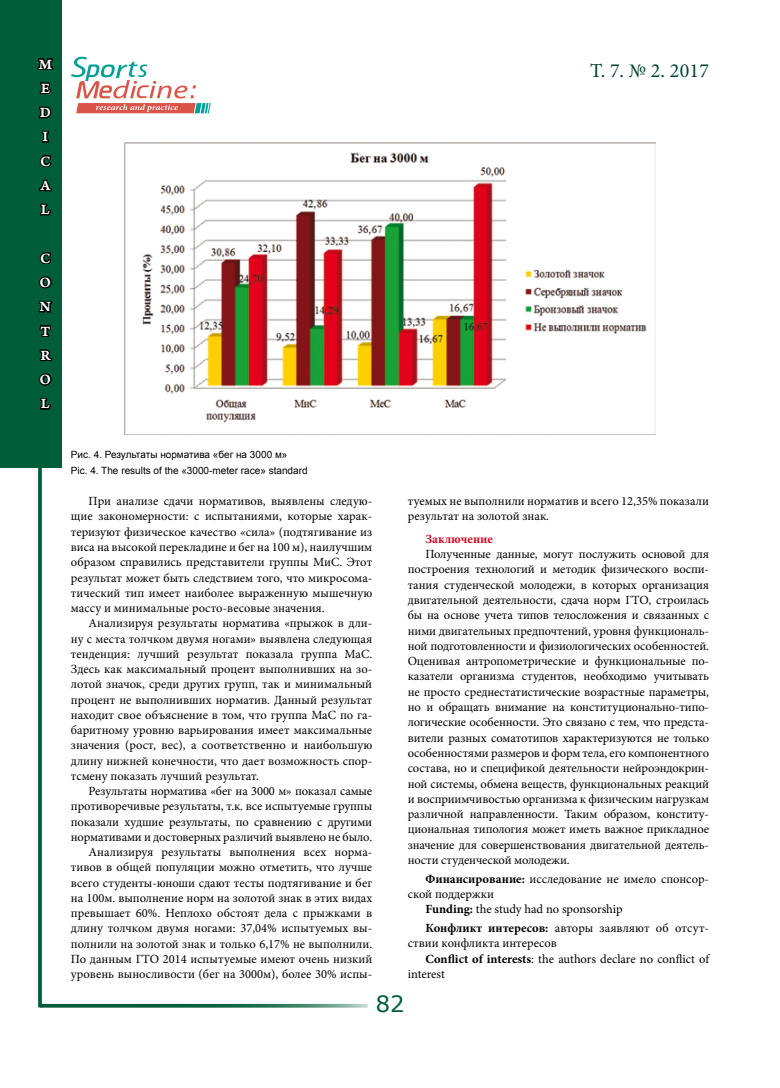
<style>
.page{position:relative;width:780px;height:1088px;background:#fff}
.page>*{position:absolute;margin:0;border:0;box-sizing:border-box;transform-origin:0 0}
.t1{font:22.5px "Verdana";color:#005d39}
.t2{font:20px "Minion Pro";color:#024431}
.t3{font:15px/24.2px "Arno Pro Smbd Caption";color:#fff}
.t4{font:12.5px/15.2px "Minion Pro";color:#000;text-align:justify}
.t5{font:700 12.5px "Minion Pro";color:#cd071e}
.t6{font:10px/16px "Arial";color:#000}
.s1{font-weight:700}
</style>
<div class="page">
<div style="left:0;top:0;width:61px;height:468px;background:#005d39"></div>
<svg style="left:38px;top:468px;width:4px;height:539px;background:#0f6644"></svg>
<hr style="left:40px;top:1004px;width:328px;height:3px;background:#005d39">
<svg style="left:37px;top:58px;width:16px;height:36px"></svg>
<svg style="left:38px;top:106px;width:14px;height:13px"></svg>
<svg style="left:41px;top:130px;width:9px;height:13px"></svg>
<svg style="left:39px;top:155px;width:13px;height:61px"></svg>
<svg style="left:38px;top:252px;width:15px;height:61px"></svg>
<svg style="left:39px;top:325px;width:14px;height:85px"></svg>
<svg style="left:71px;top:57px;width:140px;height:56px"></svg>
<img style="left:124px;top:143px;width:532px;height:292px">
<p class="t3" style="left:39px;top:52px;width:15px">M<br>E<br>D<br>I<br>C<br>A<br>L</p>
<p class="t3" style="left:40px;top:247px;width:13px;text-align:justify">C O N T R O L</p>
<h2 class="t2" style="left:590px;top:57px;width:120px">Т. 7. № 2. 2017</h2>
<p class="t6" style="left:71px;top:446px;width:238px">Рис. 4. Результаты норматива «бег на 3000 м»<br>Pic. 4. The results of the «3000-meter race» standard</p>
<p class="t4" style="left:71px;top:494px;width:303px;text-indent:18px">При анализе сдачи нормативов, выявлены следую&shy;щие закономерности: с испытаниями, которые харак&shy;теризуют физическое качество «сила» (подтягивание из виса на высокой перекладине и бег на 100 м), наилучшим образом справились представители группы МиС. Этот результат может быть следствием того, что микросома&shy;тический тип имеет наиболее выраженную мышечную массу и минимальные росто-весовые значения.</p>
<p class="t4" style="left:71px;top:616px;width:303px;text-indent:18px">Анализируя результаты норматива «прыжок в дли&shy;ну с места толчком двумя ногами» выявлена следующая тенденция: лучший результат показала группа МаС.<br>Здесь как максимальный процент выполнивших на зо&shy;лотой значок, среди других групп, так и минимальный процент не выполнивших норматив. Данный результат находит свое объяснение в том, что группа МаС по га&shy;баритному уровню варьирования имеет максимальные значения (рост, вес), а соответственно и наибольшую длину нижней конечности, что дает возможность спор&shy;тсмену показать лучший результат.</p>
<p class="t4" style="left:71px;top:783px;width:303px;text-align:right">Результаты норматива «бег на 3000 м» показал самые противоречивые результаты, т.к. все испытуемые группы показали худшие результаты, по сравнению с другими нормативами и достоверных различий выявлено не было.<br>Анализируя результаты выполнения всех норма&shy;тивов в общей популяции можно отметить, что лучше всего студенты-юноши сдают тесты подтягивание и бег на 100м. выполнение норм на золотой знак в этих видах превышает 60%. Неплохо обстоят дела с прыжками в длину толчком двумя ногами: 37,04% испытуемых вы&shy;полнили на золотой знак и только 6,17% не выполнили.<br>По данным ГТО 2014 испытуемые имеют очень низкий уровень выносливости (бег на 3000м), более 30% испы-</p>
<p class="t4" style="left:407px;top:494px;width:303px">туемых не выполнили норматив и всего 12,35% показали результат на золотой знак.</p>
<p class="t5" style="left:425px;top:530px;width:69px">Заключение</p>
<p class="t4" style="left:407px;top:546px;width:303px;text-indent:18px">Полученные данные, могут послужить основой для построения технологий и методик физического воспи&shy;тания студенческой молодежи, в которых организация двигательной деятельности, сдача норм ГТО, строилась бы на основе учета типов телосложения и связанных с ними двигательных предпочтений, уровня функциональ&shy;ной подготовленности и физиологических особенностей.<br>Оценивая антропометрические и функциональные по&shy;казатели организма студентов, необходимо учитывать не просто среднестатистические возрастные параметры, но и обращать внимание на конституционально-типо&shy;логические особенности. Это связано с тем, что предста&shy;вители разных соматотипов характеризуются не только особенностями размеров и форм тела, его компонентного состава, но и спецификой деятельности нейроэндокрин&shy;ной системы, обмена веществ, функциональных реакций и восприимчивостью организма к физическим нагрузкам различной направленности. Таким образом, конститу&shy;циональная типология может иметь важное прикладное значение для совершенствования двигательной деятель&shy;ности студенческой молодежи.</p>
<p class="t4" style="left:425px;top:871px;width:285px"><span class="s1">Финансирование:</span> исследование не имело спонсор-</p>
<p class="t4" style="left:407px;top:886px;width:88px">ской поддержки</p>
<p class="t4" style="left:425px;top:902px;width:199px"><span class="s1">Funding:</span> the study had no sponsorship</p>
<p class="t4" style="left:407px;top:920px;width:303px;text-indent:18px"><span class="s1">Конфликт интересов:</span> авторы заявляют об отсут&shy;ствии конфликта интересов</p>
<p class="t4" style="left:407px;top:951px;width:303px;text-indent:18px"><span class="s1">Conflict of interests</span>: the authors declare no conflict of interest</p>
<h1 class="t1" style="left:375px;top:988px;width:30px">82</h1>
</div>
